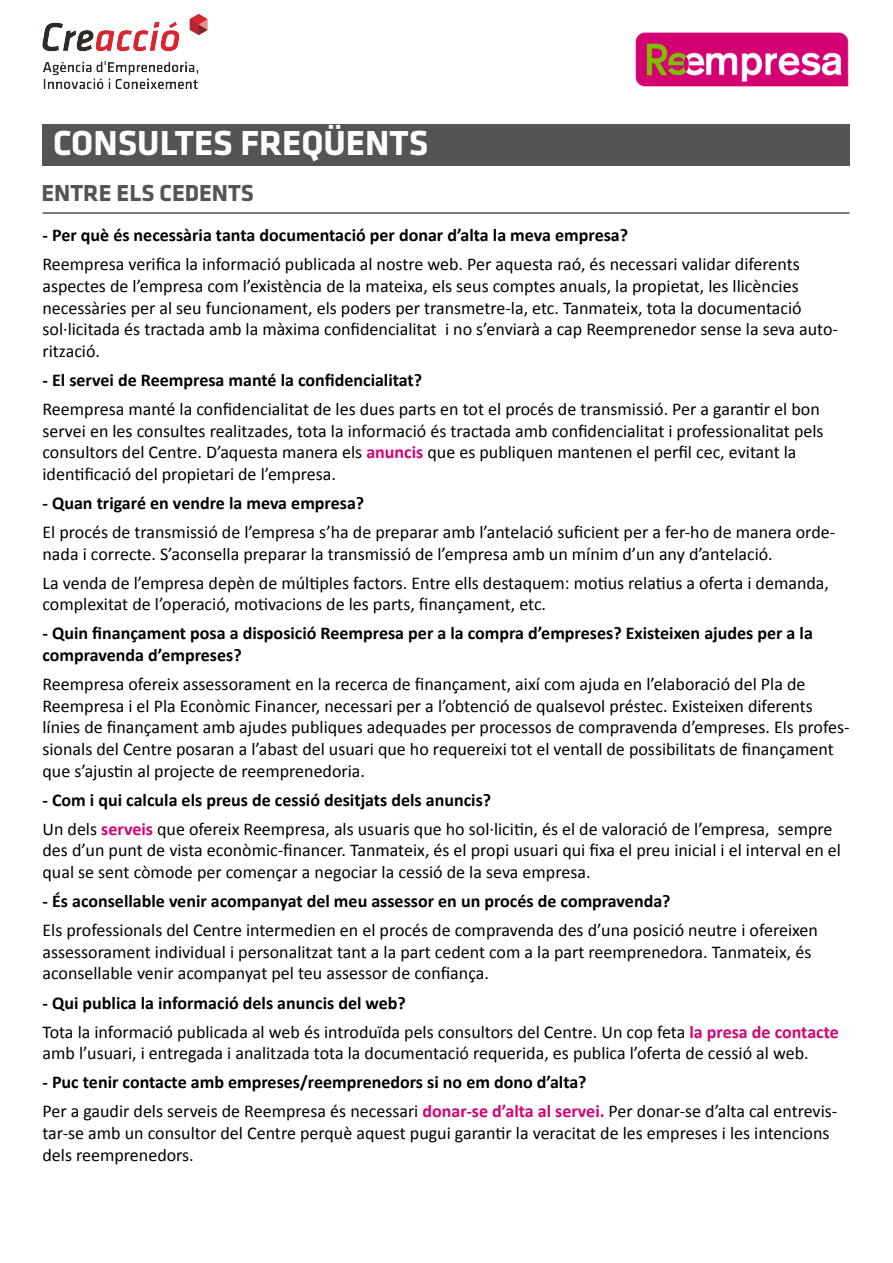
<style>
.page{position:relative;width:893px;height:1263px;background:#fff}
.page>*{position:absolute;margin:0;border:0;box-sizing:border-box;transform-origin:0 0}
.t1{font:700 36px "Klavika Basic";color:#fff}
.t2{font:700 24px "Klavika Basic";color:#545454}
.t3{font:18px/21.6px "Calibri";color:#000}
.t4{font:700 18px/21.6px "Calibri";color:#000}
.s1{font-weight:700;color:#d40073}
.s2{font-weight:700}
</style>
<div class="page">
<div style="left:42px;top:125px;width:807px;height:41px;background:#545454"></div>
<img style="left:42px;top:14px;width:166px;height:75px">
<img style="left:635px;top:32px;width:214px;height:54px">
<hr style="left:43px;top:212px;width:807px;height:2px;background:#545454">
<h1 class="t1" style="left:53px;top:117px;width:377px">CONSULTES FREQÜENTS</h1>
<h2 class="t2" style="left:42px;top:176px;width:214px">ENTRE ELS CEDENTS</h2>
<p class="t4" style="left:43px;top:224px;width:587px">- Per què és necessària tanta documentació per donar d’alta la meva empresa?</p>
<p class="t3" style="left:43px;top:254px;width:797px">Reempresa verifica la informació publicada al nostre web. Per aquesta raó, és necessari validar diferents aspectes de l’empresa com l’existència de la mateixa, els seus comptes anuals, la propietat, les llicències necessàries per al seu funcionament, els poders per transmetre-la, etc. Tanmateix, tota la documentació sol·licitada és tractada amb la màxima confidencialitat i no s’enviarà a cap Reemprenedor sense la seva auto&shy;rització.</p>
<p class="t4" style="left:43px;top:369px;width:381px">- El servei de Reempresa manté la confidencialitat?</p>
<p class="t3" style="left:43px;top:398px;width:783px">Reempresa manté la confidencialitat de les dues parts en tot el procés de transmissió. Per a garantir el bon servei en les consultes realitzades, tota la informació és tractada amb confidencialitat i professionalitat pels consultors del Centre. D’aquesta manera els <span class="s1">anuncis</span> que es publiquen mantenen el perfil cec, evitant la identificació del propietari de l’empresa.</p>
<p class="t4" style="left:43px;top:492px;width:323px">- Quan trigaré en vendre la meva empresa?</p>
<p class="t3" style="left:43px;top:521px;width:794px">El procés de transmissió de l’empresa s’ha de preparar amb l’antelació suficient per a fer-ho de manera orde&shy;nada i correcte. S’aconsella preparar la transmissió de l’empresa amb un mínim d’un any d’antelació.</p>
<p class="t3" style="left:43px;top:572px;width:788px">La venda de l’empresa depèn de múltiples factors. Entre ells destaquem: motius relatius a oferta i demanda, complexitat de l’operació, motivacions de les parts, finançament, etc.</p>
<p class="t4" style="left:43px;top:623px;width:772px">- Quin finançament posa a disposició Reempresa per a la compra d’empreses? Existeixen ajudes per a la compravenda d’empreses?</p>
<p class="t3" style="left:43px;top:673px;width:808px">Reempresa ofereix assessorament en la recerca de finançament, així com ajuda en l’elaboració del Pla de Reempresa i el Pla Econòmic Financer, necessari per a l’obtenció de qualsevol préstec. Existeixen diferents línies de finançament amb ajudes publiques adequades per processos de compravenda d’empreses. Els profes&shy;sionals del Centre posaran a l’abast del usuari que ho requereixi tot el ventall de possibilitats de finançament que s’ajustin al projecte de reemprenedoria.</p>
<p class="t3" style="left:43px;top:785px;width:792px;line-height:29.1px"><span class="s2">- Com i qui calcula els preus de cessió desitjats dels anuncis?<br></span>Un dels <span class="s1">serveis</span> que ofereix Reempresa, als usuaris que ho sol·licitin, és el de valoració de l’empresa, sempre</p>
<p class="t3" style="left:43px;top:840px;width:800px">des d’un punt de vista econòmic-financer. Tanmateix, és el propi usuari qui fixa el preu inicial i el interval en el qual se sent còmode per començar a negociar la cessió de la seva empresa.</p>
<p class="t4" style="left:43px;top:890px;width:630px">- És aconsellable venir acompanyat del meu assessor en un procés de compravenda?</p>
<p class="t3" style="left:43px;top:919px;width:777px">Els professionals del Centre intermedien en el procés de compravenda des d’una posició neutre i ofereixen assessorament individual i personalitzat tant a la part cedent com a la part reemprenedora. Tanmateix, és aconsellable venir acompanyat pel teu assessor de confiança.</p>
<p class="t3" style="left:43px;top:988px;width:798px;line-height:29.1px"><span class="s2">- Qui publica la informació dels anuncis del web?<br></span>Tota la informació publicada al web és introduïda pels consultors del Centre. Un cop feta <span class="s1">la presa de contacte</span></p>
<p class="t3" style="left:43px;top:1042px;width:768px">amb l’usuari, i entregada i analitzada tota la documentació requerida, es publica l’oferta de cessió al web.</p>
<p class="t3" style="left:43px;top:1068px;width:796px;line-height:29.1px"><span class="s2">- Puc tenir contacte amb empreses/reemprenedors si no em dono d’alta?<br></span>Per a gaudir dels serveis de Reempresa és necessari <span class="s1">donar-se d’alta al servei.</span> Per donar-se d’alta cal entrevis-</p>
<p class="t3" style="left:43px;top:1122px;width:789px">tar-se amb un consultor del Centre perquè aquest pugui garantir la veracitat de les empreses i les intencions dels reemprenedors.</p>
</div>
